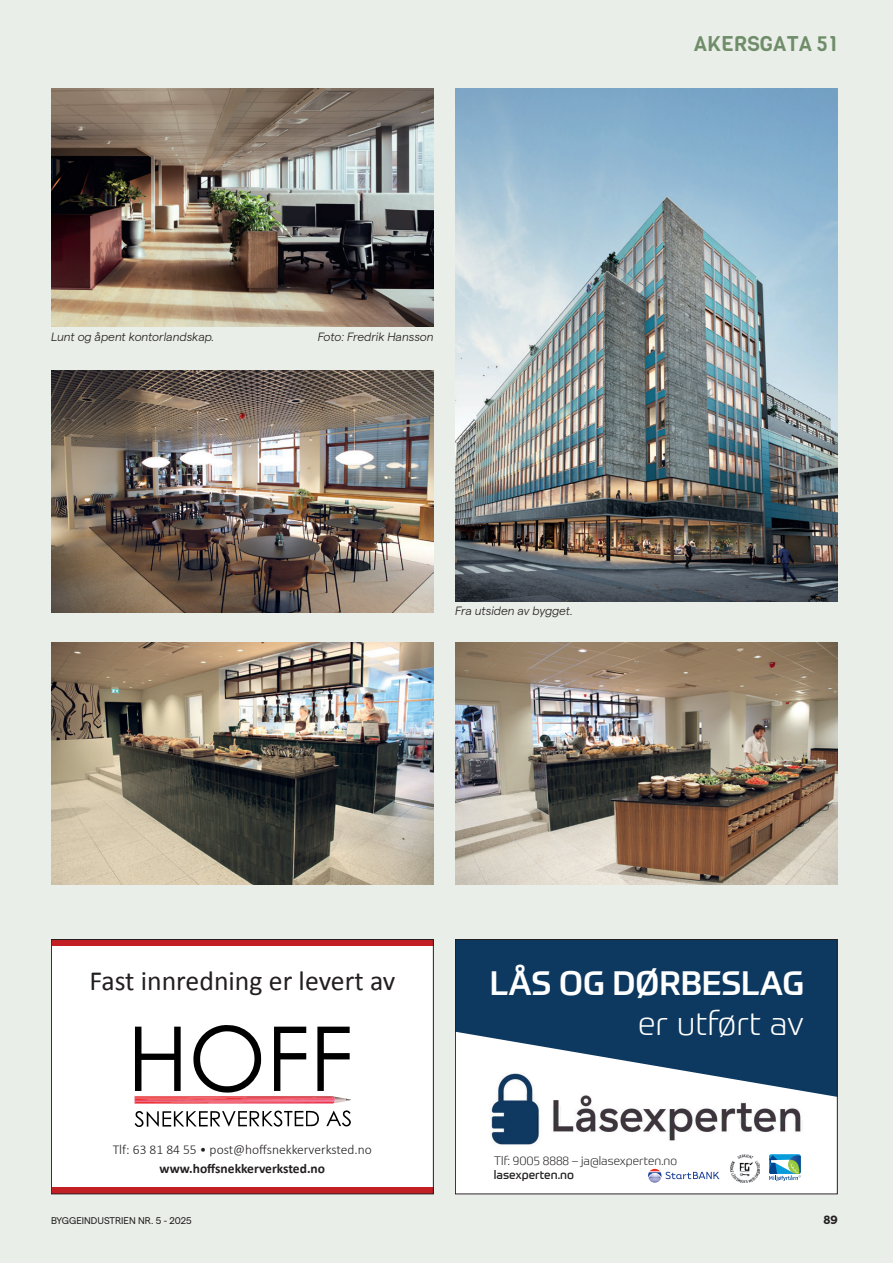
<style>
.page{position:relative;width:893px;height:1263px;background:#e9eee8}
.page>*{position:absolute;margin:0;border:0;box-sizing:border-box;transform-origin:0 0}
.t1{font:500 33px "Prometo";color:#fff}
.t2{font:300 33px "Prometo";color:#fff}
.t3{font:27.75px "Calibri";color:#231f20}
.t4{font:21px "Viga";color:#708d6a}
.t5{font:300 13.5px "Calibri";color:#231f20}
.t6{font:700 13.5px "Calibri";color:#231f20}
.t7{font:italic 300 12px "Matter";color:#231f20}
.t8{font:300 12px "Prometo";color:#231f20}
.t9{font:12px "Prometo";color:#231f20}
.t10{font:700 12px "Matter";color:#231f20}
.t11{font:9.75px "Matter";color:#231f20}
</style>
<div class="page">
<div style="left:455px;top:939px;width:383px;height:255px;background:#fff"></div>
<img style="left:491px;top:1097px;width:312px;height:48px">
<svg style="left:457px;top:941px;width:379px;height:156px;fill:#0d3960"></svg>
<div style="left:768px;top:1153px;width:34px;height:29px;background:#f8fbfd;border-radius:3px"></div>
<svg style="left:769px;top:1154px;width:32px;height:20px"></svg>
<svg style="left:769px;top:1155px;width:32px;height:26px"></svg>
<div style="left:455px;top:939px;width:383px;height:255px;border:1px solid #231f20"></div>
<img style="left:731px;top:1154px;width:28px;height:28px">
<svg style="left:648px;top:1169px;width:71px;height:14px"></svg>
<div style="left:51px;top:939px;width:383px;height:255px;background:#fff"></div>
<div style="left:52px;top:939px;width:382px;height:6px;background:#c32025"></div>
<div style="left:52px;top:1187px;width:382px;height:6px;background:#c32025"></div>
<div style="left:51px;top:939px;width:383px;height:255px;border:1px solid #231f20"></div>
<svg style="left:134px;top:1025px;width:217px;height:102px"></svg>
<img style="left:51px;top:88px;width:383px;height:238px">
<img style="left:51px;top:370px;width:383px;height:242px">
<img style="left:51px;top:642px;width:383px;height:243px">
<img style="left:455px;top:642px;width:383px;height:243px">
<img style="left:455px;top:88px;width:383px;height:513px">
<p class="t7" style="left:51px;top:328px;width:165px">Lunt og åpent kontorlandskap.</p>
<p class="t7" style="left:318px;top:328px;width:118px">Foto: Fredrik Hansson</p>
<p class="t7" style="left:455px;top:602px;width:119px">Fra utsiden av bygget.</p>
<h3 class="t4" style="left:694px;top:30px;width:146px">AKERSGATA 51</h3>
<h2 class="t3" style="left:89px;top:962px;width:307px">Fast innredning er levert av</h2>
<p class="t5" style="left:113px;top:1141px;width:261px">Tlf: 63 81 84 55 • post@hoffsnekkerverksted.no</p>
<p class="t6" style="left:160px;top:1159px;width:167px">www.hoffsnekkerverksted.no</p>
<h1 class="t1" style="left:490px;top:963px;width:316px">LÅS OG DØRBESLAG</h1>
<h1 class="t2" style="left:638px;top:1003px;width:167px">er utført av</h1>
<p class="t8" style="left:494px;top:1153px;width:185px">Tlf: 9005 8888 – ja@lasexperten.no</p>
<p class="t9" style="left:494px;top:1167px;width:82px">lasexperten.no</p>
<p class="t11" style="left:51px;top:1213px;width:142px">BYGGEINDUSTRIEN NR. 5 - 2025</p>
<p class="t10" style="left:823px;top:1211px;width:16px">89</p>
</div>
